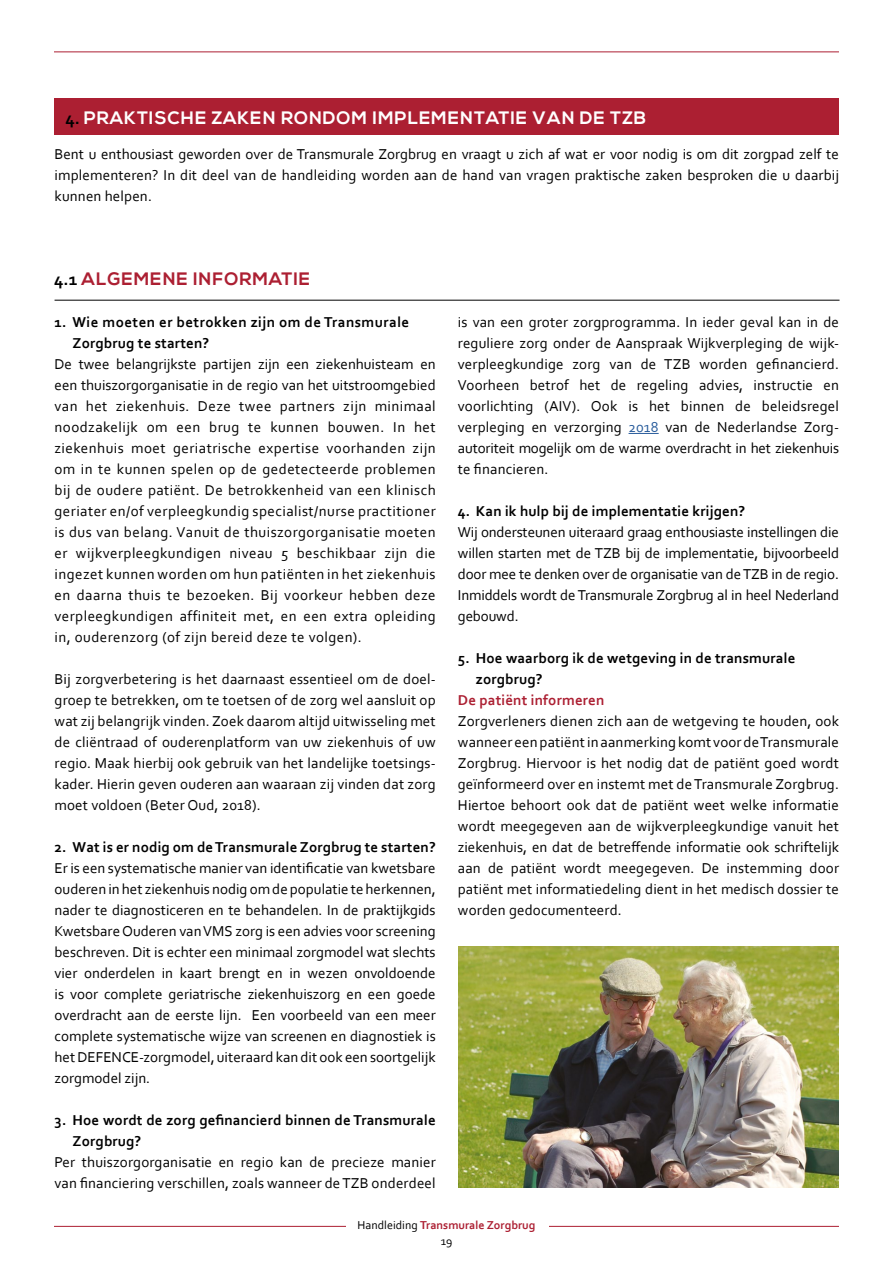
<style>
.page{position:relative;width:893px;height:1263px;background:#fff}
.page>*{position:absolute;margin:0;border:0;box-sizing:border-box;transform-origin:0 0}
.t1{font:700 18px "Nexa";letter-spacing:.05em;color:#fff}
.t2{font:700 18px "Nexa";letter-spacing:.05em;color:#ac1f32}
.t3{font:15px/21px "Corbel";letter-spacing:.01em;color:#000;text-align:justify}
.t4{font:700 15px/21px "Corbel";letter-spacing:.01em;color:#000}
.t5{font:700 15px/21px "Corbel";letter-spacing:.03em;color:#000}
.t6{font:700 15px "Corbel";letter-spacing:.01em;color:#ac1f32}
.t7{font:700 12px/16.5px "Corbel";color:#ac1f32;text-align:center}
.s1{font-family:"Corbel";color:#000}
.s2{color:#275b9b}
.s3{font-weight:400;color:#000}
</style>
<div class="page">
<hr style="left:54px;top:51px;width:785px;height:1px;background:#ac1f32">
<hr style="left:54px;top:1226px;width:785px;height:1px;background:#ac1f32">
<div style="left:346px;top:1218px;width:203px;height:23px;background:#fff"></div>
<hr style="left:629px;top:433px;width:30px;height:1px;background:#275b9b">
<hr style="left:55px;top:300px;width:784px;height:1px;background:#000">
<img style="left:458px;top:946px;width:381px;height:241px">
<div style="left:54px;top:99px;width:784px;height:36px;background:#ac1f32"></div>
<p class="t1" style="left:65px;top:107px;width:582px"><span class="s1">4.</span> PRAKTISCHE ZAKEN RONDOM IMPLEMENTATIE VAN DE TZB</p>
<p class="t3" style="left:55px;top:143px;width:786px">Bent u enthousiast geworden over de Transmurale Zorgbrug en vraagt u zich af wat er voor nodig is om dit zorgpad zelf te implementeren? In dit deel van de handleiding worden aan de hand van vragen praktische zaken besproken die u daarbij kunnen helpen.</p>
<p class="t2" style="left:54px;top:268px;width:258px"><span class="s1">4.1</span> ALGEMENE INFORMATIE</p>
<p class="t5" style="left:73px;top:311px;width:338px;text-indent:-18px">1. Wie moeten er betrokken zijn om de Transmurale<br>Zorgbrug te starten?</p>
<p class="t3" style="left:55px;top:353px;width:383px">De twee belangrijkste partijen zijn een ziekenhuisteam en een thuiszorgorganisatie in de regio van het uitstroomgebied van het ziekenhuis. Deze twee partners zijn minimaal noodzakelijk om een brug te kunnen bouwen. In het ziekenhuis moet geriatrische expertise voorhanden zijn om in te kunnen spelen op de gedetecteerde problemen bij de oudere patiënt. De betrokkenheid van een klinisch geriater en/of verpleegkundig specialist/nurse practitioner is dus van belang. Vanuit de thuiszorgorganisatie moeten er wijkverpleegkundigen niveau 5 beschikbaar zijn die ingezet kunnen worden om hun patiënten in het ziekenhuis en daarna thuis te bezoeken. Bij voorkeur hebben deze verpleegkundigen affiniteit met, en een extra opleiding in, ouderenzorg (of zijn bereid deze te volgen).</p>
<p class="t3" style="left:55px;top:668px;width:383px">Bij zorgverbetering is het daarnaast essentieel om de doel&shy;groep te betrekken, om te toetsen of de zorg wel aansluit op wat zij belangrijk vinden. Zoek daarom altijd uitwisseling met de cliëntraad of ouderenplatform van uw ziekenhuis of uw regio. Maak hierbij ook gebruik van het landelijke toetsings&shy;kader. Hierin geven ouderen aan waaraan zij vinden dat zorg moet voldoen (Beter Oud, 2018).</p>
<p class="t4" style="left:55px;top:836px;width:383px">2. Wat is er nodig om de Transmurale Zorgbrug te starten?</p>
<p class="t3" style="left:55px;top:857px;width:383px">Er is een systematische manier van identificatie van kwetsbare ouderen in het ziekenhuis nodig om de populatie te herkennen, nader te diagnosticeren en te behandelen. In de praktijkgids Kwetsbare Ouderen van VMS zorg is een advies voor screening beschreven. Dit is echter een minimaal zorgmodel wat slechts vier onderdelen in kaart brengt en in wezen onvoldoende is voor complete geriatrische ziekenhuiszorg en een goede overdracht aan de eerste lijn. Een voorbeeld van een meer complete systematische wijze van screenen en diagnostiek is het DEFENCE-zorgmodel, uiteraard kan dit ook een soortgelijk zorgmodel zijn.</p>
<p class="t4" style="left:73px;top:1109px;width:365px;text-indent:-18px">3. Hoe wordt de zorg gefinancierd binnen de Transmurale<br>Zorgbrug?</p>
<p class="t3" style="left:55px;top:1151px;width:383px">Per thuiszorgorganisatie en regio kan de precieze manier van financiering verschillen, zoals wanneer deTZB onderdeel</p>
<p class="t3" style="left:458px;top:311px;width:383px">is van een groter zorgprogramma. In ieder geval kan in de reguliere zorg onder de Aanspraak Wijkverpleging de wijk&shy;verpleegkundige zorg van de TZB worden gefinancierd.<br>Voorheen betrof het de regeling advies, instructie en voorlichting (AIV). Ook is het binnen de beleidsregel verpleging en verzorging <span class="s2">2018</span> van de Nederlandse Zorg&shy;autoriteit mogelijk om de warme overdracht in het ziekenhuis te financieren.</p>
<p class="t4" style="left:458px;top:500px;width:289px">4. Kan ik hulp bij de implementatie krijgen?</p>
<p class="t3" style="left:458px;top:521px;width:383px">Wij ondersteunen uiteraard graag enthousiaste instellingen die willen starten met de TZB bij de implementatie, bijvoorbeeld door mee te denken over de organisatie van de TZB in de regio.<br>Inmiddels wordt de Transmurale Zorgbrug al in heel Nederland gebouwd.</p>
<p class="t4" style="left:476px;top:647px;width:321px;text-indent:-18px">5. Hoe waarborg ik de wetgeving in de transmurale zorgbrug?</p>
<p class="t6" style="left:458px;top:691px;width:148px">De patiënt informeren</p>
<p class="t3" style="left:458px;top:710px;width:383px">Zorgverleners dienen zich aan de wetgeving te houden, ook wanneer een patiënt in aanmerking komt voor de Transmurale Zorgbrug. Hiervoor is het nodig dat de patiënt goed wordt geïnformeerd over en instemt met de Transmurale Zorgbrug.<br>Hiertoe behoort ook dat de patiënt weet welke informatie wordt meegegeven aan de wijkverpleegkundige vanuit het ziekenhuis, en dat de betreffende informatie ook schriftelijk aan de patiënt wordt meegegeven. De instemming door patiënt met informatiedeling dient in het medisch dossier te worden gedocumenteerd.</p>
<p class="t7" style="left:358px;top:1216px;width:179px"><span class="s3">Handleiding</span> Transmurale Zorgbrug<br><span class="s3">19</span></p>
</div>
